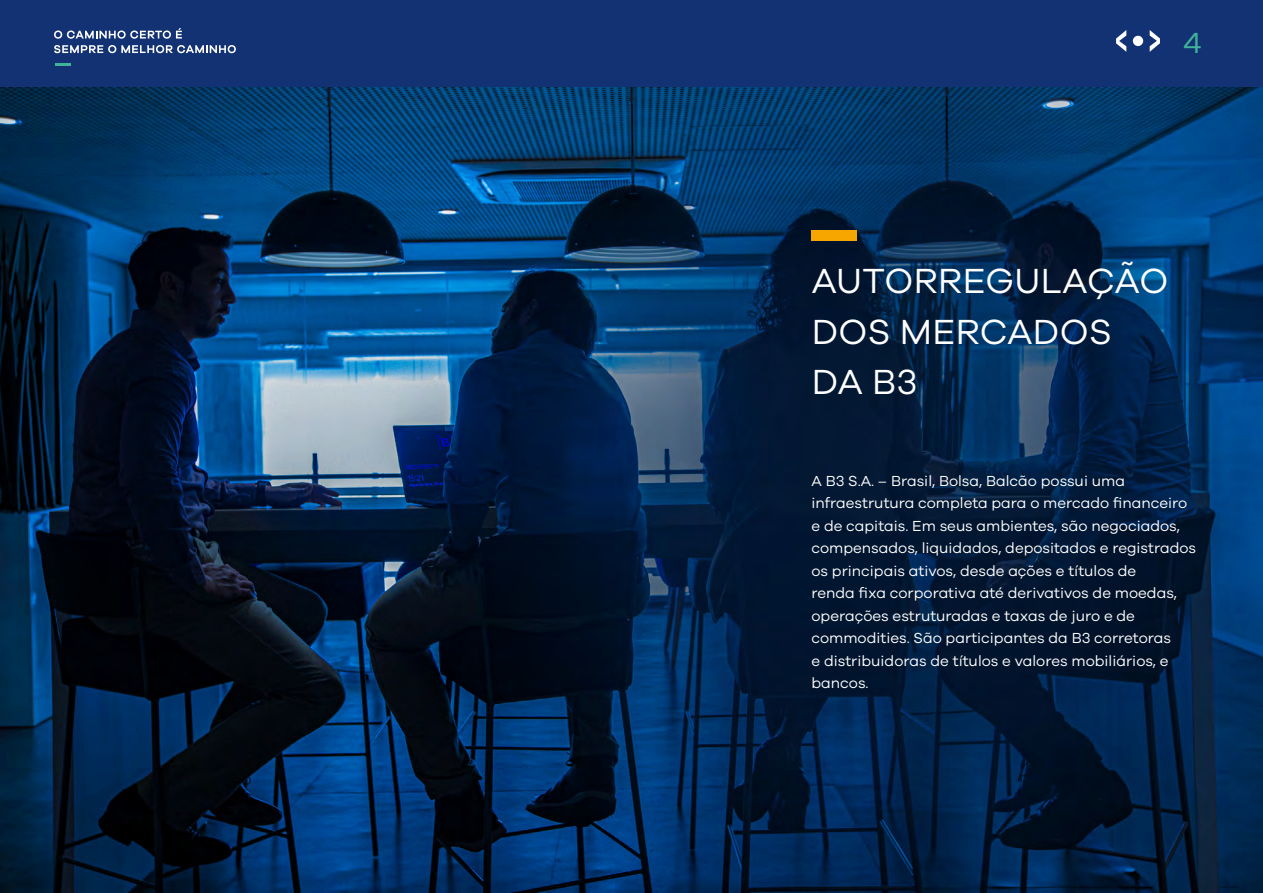
<style>
.page{position:relative;width:1263px;height:893px;background:#fff}
.page>*{position:absolute;margin:0;border:0;box-sizing:border-box;transform-origin:0 0}
.t1{font:36px/50.4px "Galano Grotesque";letter-spacing:.01em;color:#fff}
.t2{font:30px "Galano Grotesque";color:#3fb498}
.t3{font:15px/22.5px "Galano Grotesque";color:#fff}
</style>
<div class="page">
<img style="left:0;top:87px;width:1263px;height:806px">
<div style="left:811px;top:230px;width:45px;height:11px;background:#f7a600"></div>
<div style="left:0;top:0;width:1263px;height:87px;background:#123274"></div>
<svg style="left:54px;top:28px;width:128px;height:11px"></svg>
<svg style="left:54px;top:45px;width:182px;height:8px"></svg>
<hr style="left:55px;top:63px;width:16px;height:3px;background:#3fb498">
<svg style="left:1150px;top:30px;width:10px;height:22px"></svg>
<svg style="left:1116px;top:30px;width:10px;height:22px"></svg>
<div style="left:1133px;top:36px;width:10px;height:10px;background:#fff;border-radius:50%"></div>
<h2 class="t2" style="left:1183px;top:24px;width:20px">4</h2>
<h1 class="t1" style="left:812px;top:255px;width:358px">AUTORREGULAÇÃO<br>DOS MERCADOS<br>DA B3</h1>
<p class="t3" style="left:811px;top:469px;width:386px">A B3 S.A. – Brasil, Bolsa, Balcão possui uma infraestrutura completa para o mercado financeiro e de capitais. Em seus ambientes, são negociados, compensados, liquidados, depositados e registrados os principais ativos, desde ações e títulos de<br>renda fixa corporativa até derivativos de moedas, operações estruturadas e taxas de juro e de commodities. São participantes da B3 corretoras<br>e distribuidoras de títulos e valores mobiliários, e bancos.</p>
</div>
